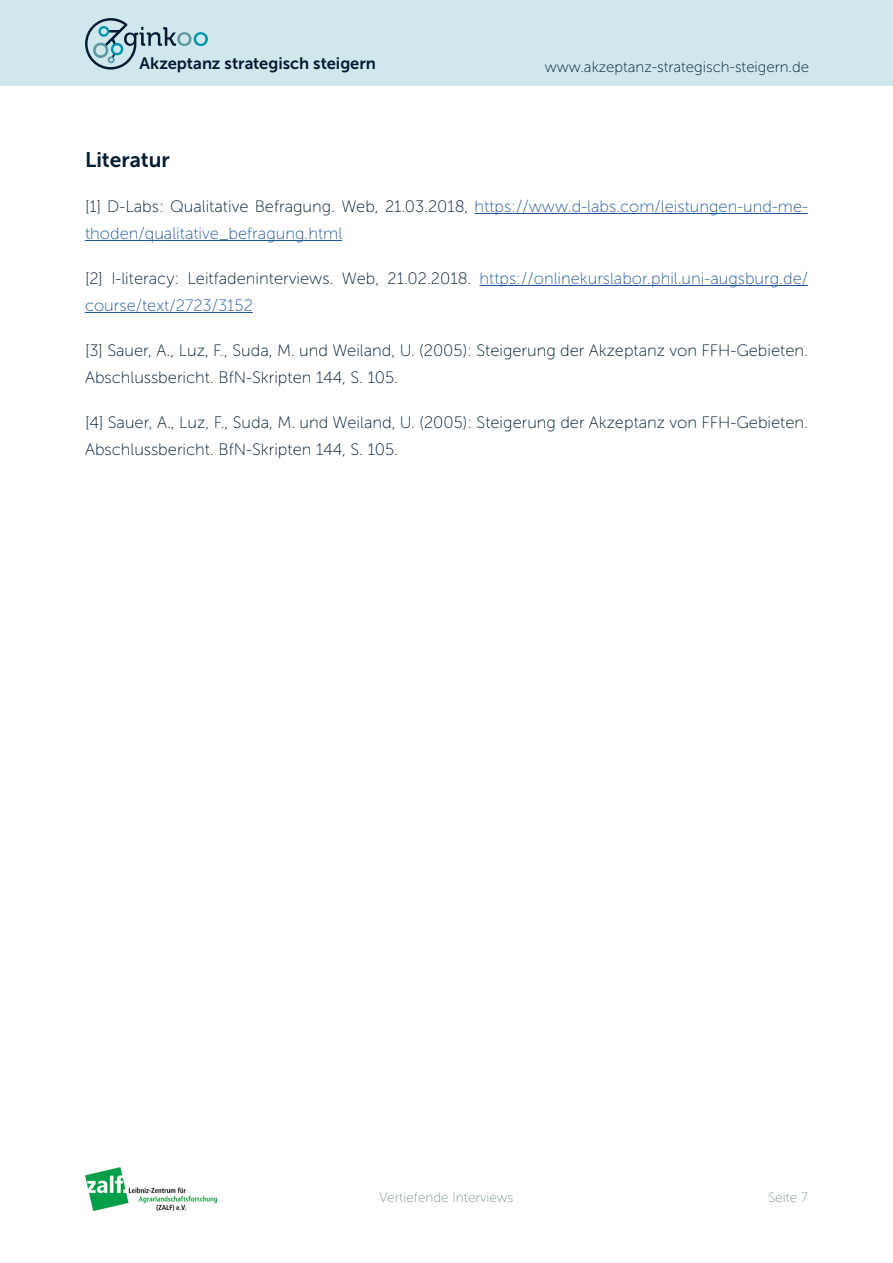
<style>
.page{position:relative;width:893px;height:1263px;background:#fff}
.page>*{position:absolute;margin:0;border:0;box-sizing:border-box;transform-origin:0 0}
.t1{font:21px "Museo Sans 700";color:#001c32}
.t2{font:16.5px/27px "Museo Sans 100";color:#001c32}
.t3{font:16.5px/27px "Museo Sans 100";color:#22599b}
.t4{font:16.5px "Museo Sans 700";color:#001c32}
.t5{font:15px "Museo Sans 100";color:#001c32}
.t6{font:13.5px "Museo Sans 100";color:#7b9497}
.s1{color:#001c32}
</style>
<div class="page">
<div style="left:0;top:0;width:893px;height:85px;background:#d0e8ed"></div>
<svg style="left:85px;top:18px;width:123px;height:52px"></svg>
<img style="left:85px;top:1167px;width:131px;height:44px">
<hr style="left:474px;top:213px;width:334px;height:1px;background:#22599b">
<hr style="left:85px;top:240px;width:257px;height:1px;background:#22599b">
<hr style="left:479px;top:285px;width:329px;height:1px;background:#22599b">
<hr style="left:85px;top:312px;width:168px;height:1px;background:#22599b">
<p class="t4" style="left:139px;top:55px;width:238px">Akzeptanz strategisch steigern</p>
<p class="t5" style="left:545px;top:59px;width:266px">www.akzeptanz-strategisch-steigern.de</p>
<p class="t1" style="left:85px;top:148px;width:86px">Literatur</p>
<p class="t3" style="left:85px;top:193px;width:724px"><span class="s1">[1] D-Labs: Qualitative Befragung. Web, 21.03.2018,</span> https://www.d-labs.com/leistungen-und-me&shy;thoden/qualitative_befragung.html</p>
<p class="t3" style="left:85px;top:265px;width:725px"><span class="s1">[2] I-literacy: Leitfadeninterviews. Web, 21.02.2018.</span> https://onlinekurslabor.phil.uni-augsburg.de/ course/text/2723/3152</p>
<p class="t2" style="left:85px;top:337px;width:725px">[3] Sauer, A., Luz, F., Suda, M. und Weiland, U. (2005): Steigerung der Akzeptanz von FFH-Gebieten.<br>Abschlussbericht. BfN-Skripten 144, S. 105.</p>
<p class="t2" style="left:85px;top:409px;width:725px">[4] Sauer, A., Luz, F., Suda, M. und Weiland, U. (2005): Steigerung der Akzeptanz von FFH-Gebieten.<br>Abschlussbericht. BfN-Skripten 144, S. 105.</p>
<p class="t6" style="left:379px;top:1190px;width:135px">Vertiefende Interviews</p>
<p class="t6" style="left:768px;top:1190px;width:41px">Seite 7</p>
</div>
